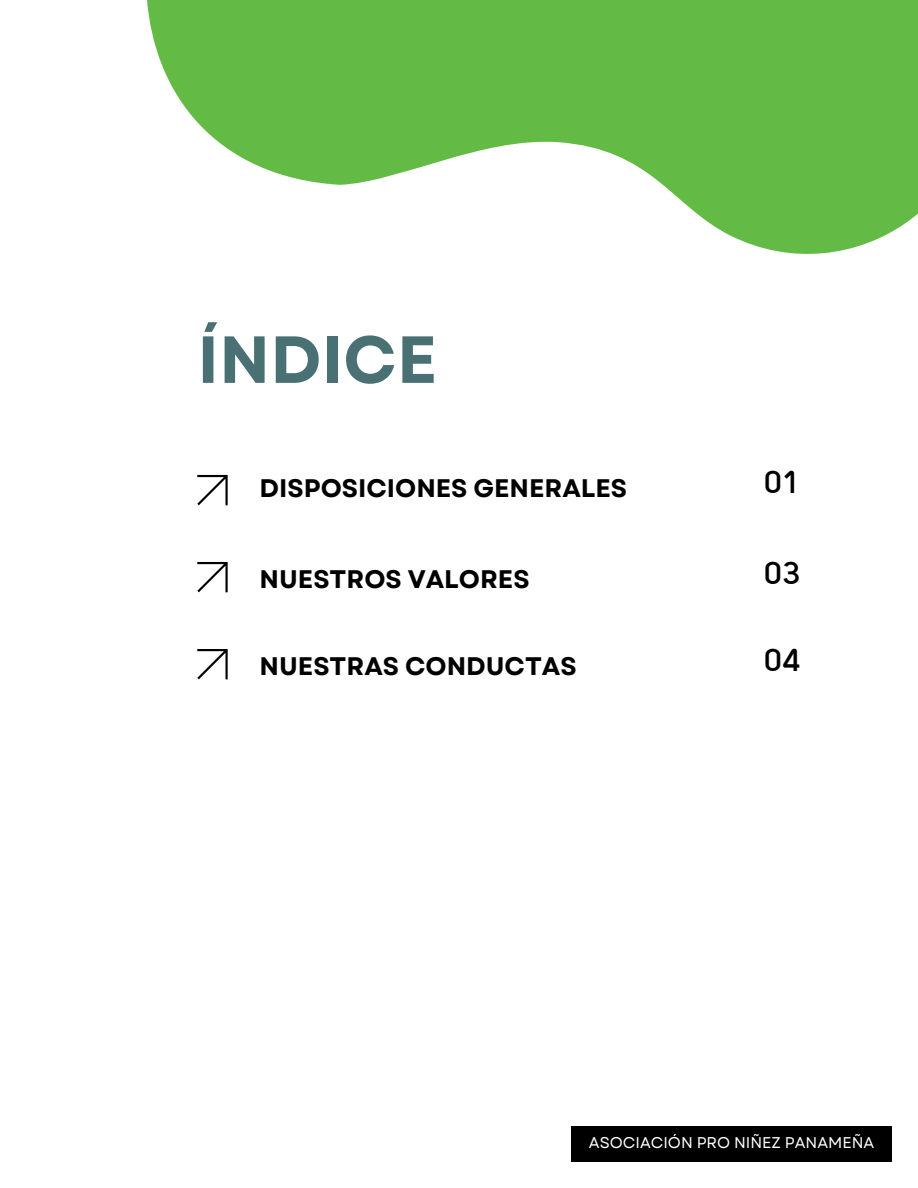
<style>
.page{position:relative;width:918px;height:1188px;background:#fff}
.page>*{position:absolute;margin:0;border:0;box-sizing:border-box;transform-origin:0 0}
.t1{font:700 66.45px "Garet";color:#497174}
.t2{font:700 31.05px "Arch TH";color:#000}
.t3{font:700 25.35px "Garet";color:#000}
.t4{font:15.6px "Garet";color:#fff}
</style>
<div class="page">
<svg style="left:147px;top:0;width:771px;height:253px;fill:#63bb46"></svg>
<div style="left:571px;top:1126px;width:321px;height:36px;background:#000"></div>
<svg style="left:197px;top:475px;width:31px;height:30px"></svg>
<svg style="left:197px;top:562px;width:31px;height:30px"></svg>
<svg style="left:197px;top:649px;width:31px;height:30px"></svg>
<p class="t1" style="left:197px;top:312px;width:241px">ÍNDICE</p>
<p class="t3" style="left:260px;top:470px;width:369px">DISPOSICIONES GENERALES</p>
<h2 class="t3" style="left:260px;top:561px;width:271px">NUESTROS VALORES</h2>
<p class="t3" style="left:260px;top:648px;width:319px">NUESTRAS CONDUCTAS</p>
<p class="t2" style="left:764px;top:463px;width:38px">01</p>
<h2 class="t2" style="left:764px;top:554px;width:38px">03</h2>
<p class="t2" style="left:764px;top:641px;width:38px">04</p>
<h1 class="t4" style="left:589px;top:1131px;width:287px">ASOCIACIÓN PRO NIÑEZ PANAMEÑA</h1>
</div>
